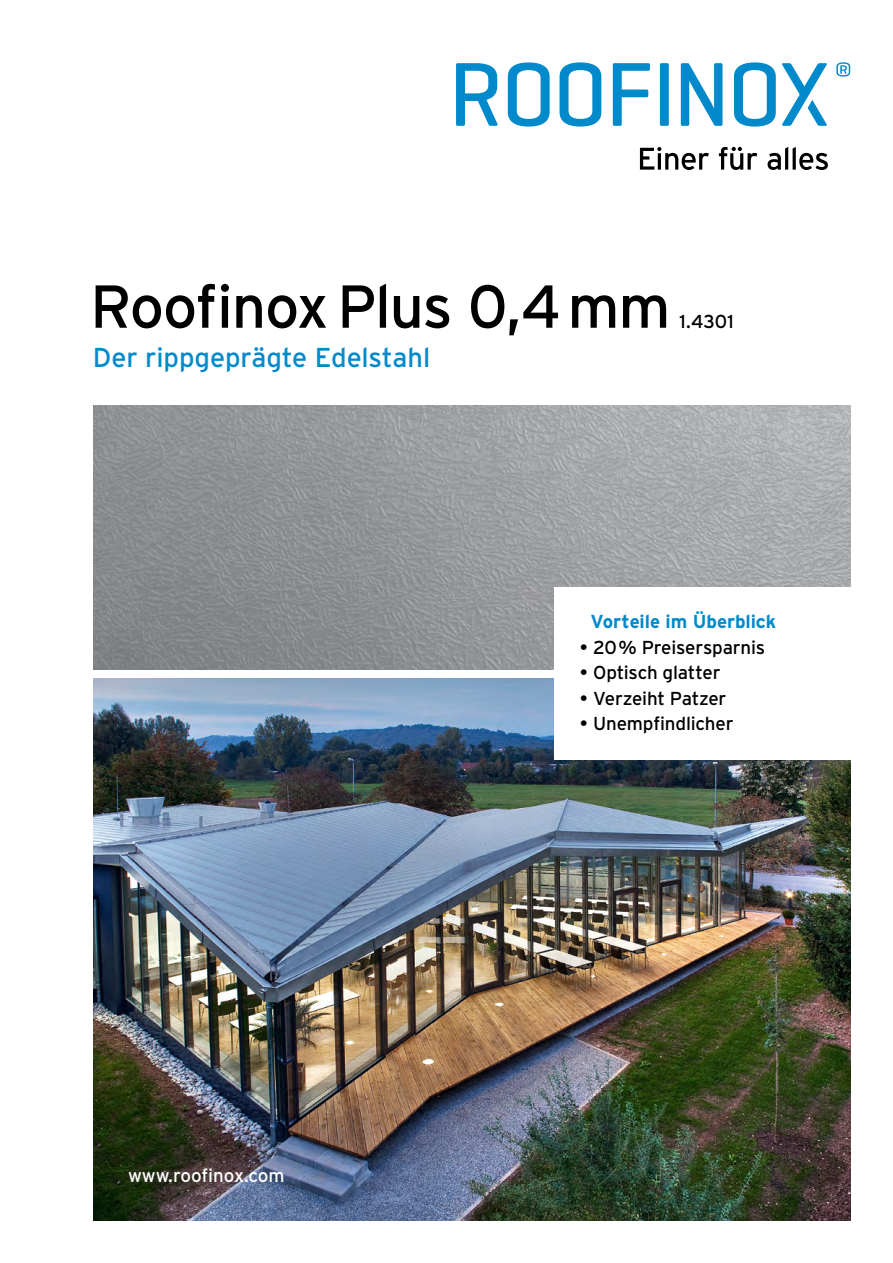
<style>
.page{position:relative;width:893px;height:1263px;background:#fff}
.page>*{position:absolute;margin:0;border:0;box-sizing:border-box;transform-origin:0 0}
.t1{font:60.45px "Interstate";letter-spacing:-.025em;color:#000}
.t2{font:27.3px "Interstate";letter-spacing:-.005em;color:#008acb}
.t3{font:18.75px "Interstate";letter-spacing:-.01em;color:#000}
.t4{font:700 18.75px "Interstate";letter-spacing:-.005em;color:#008acb}
.t5{font:18.75px "Interstate";color:#fff}
</style>
<div class="page">
<img style="left:94px;top:406px;width:756px;height:264px">
<img style="left:94px;top:678px;width:756px;height:542px">
<div style="left:554px;top:587px;width:297px;height:173px;background:#fff"></div>
<svg style="left:456px;top:63px;width:42px;height:63px"></svg>
<svg style="left:508px;top:62px;width:42px;height:65px"></svg>
<svg style="left:560px;top:62px;width:41px;height:65px"></svg>
<svg style="left:613px;top:63px;width:37px;height:63px"></svg>
<div style="left:660px;top:63px;width:9px;height:63px;background:#008acb;border-radius:2px"></div>
<svg style="left:681px;top:63px;width:41px;height:63px"></svg>
<svg style="left:734px;top:62px;width:42px;height:65px"></svg>
<svg style="left:836px;top:62px;width:14px;height:15px"></svg>
<svg style="left:782px;top:63px;width:45px;height:63px"></svg>
<svg style="left:640px;top:147px;width:69px;height:23px"></svg>
<svg style="left:719px;top:147px;width:38px;height:23px"></svg>
<svg style="left:768px;top:147px;width:60px;height:23px"></svg>
<h1 class="t1" style="left:90px;top:273px;width:582px">Roofinox Plus 0,4mm</h1>
<h2 class="t2" style="left:93px;top:342px;width:339px">Der rippgeprägte Edelstahl</h2>
<p class="t3" style="left:679px;top:311px;width:56px">1.4301</p>
<p class="t5" style="left:128px;top:1164px;width:158px">www.roofinox.com</p>
<p class="t4" style="left:590px;top:611px;width:187px">Vorteile im Überblick</p>
<p class="t3" style="left:580px;top:637px;width:187px">• 20% Preisersparnis</p>
<p class="t3" style="left:580px;top:662px;width:142px">• Optisch glatter</p>
<p class="t3" style="left:580px;top:688px;width:148px">• Verzeiht Patzer</p>
<p class="t3" style="left:580px;top:713px;width:155px">• Unempfindlicher</p>
</div>
